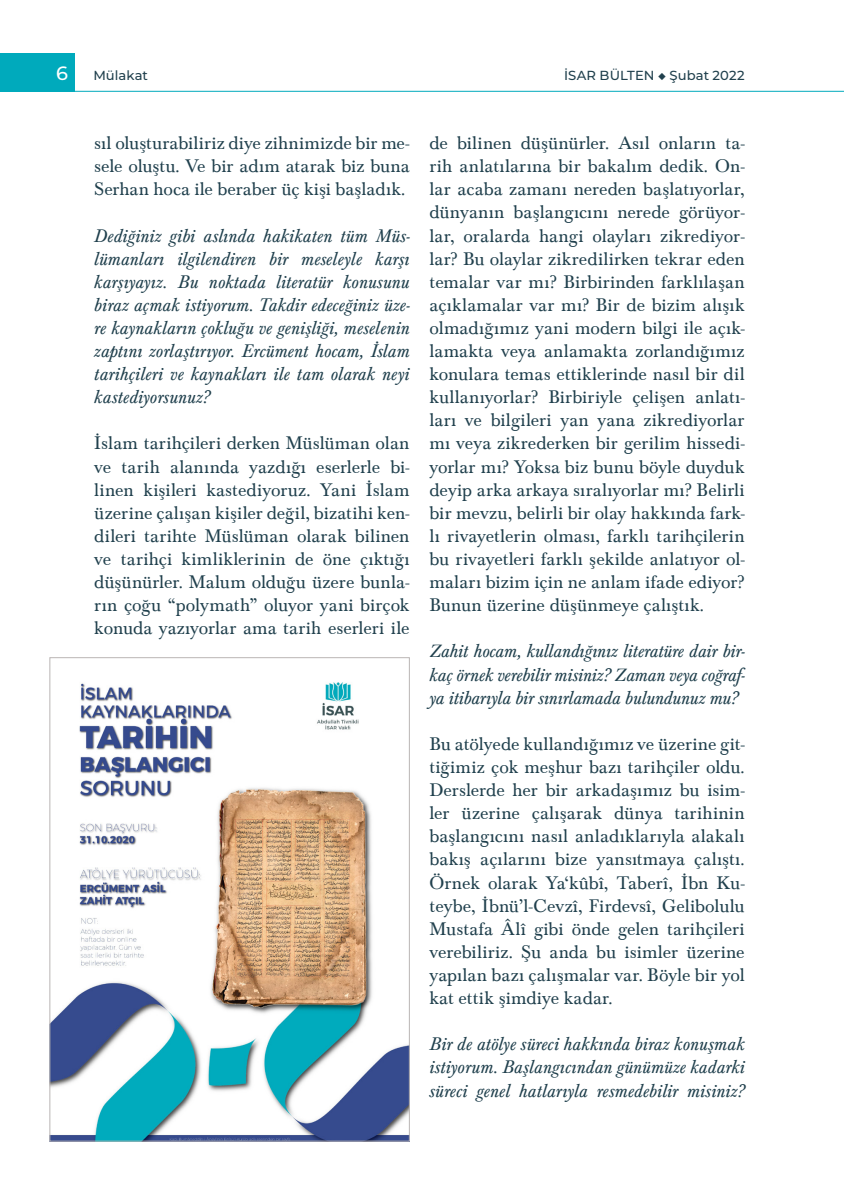
<style>
.page{position:relative;width:844px;height:1191px;background:#fff}
.page>*{position:absolute;margin:0;border:0;box-sizing:border-box;transform-origin:0 0}
.t1{font:500 19.25px "Montserrat";color:#fff}
.gövde{font:18.9px/23.1px "Baskerville";letter-spacing:.005em;color:#20404d;text-align:justify}
.gövde-2{font:italic 18.9px/23.1px "Baskerville";letter-spacing:.005em;color:#20404d;text-align:justify}
.Sayfa_Bilgisi{font:500 13.12px "Montserrat";letter-spacing:.005em;color:#20404d}
</style>
<div class="page">
<div style="left:0;top:53px;width:74px;height:39px;background:#00aabc"></div>
<hr style="left:0;top:91px;width:843px;height:1px;background:#00aabc">
<img style="left:52px;top:682px;width:355px;height:457px">
<p class="t1" style="left:56px;top:59px;width:13px">6</p>
<p class="Sayfa_Bilgisi" style="left:564px;top:66px;width:182px">İSAR BÜLTEN ◆ Şubat 2022</p>
<p class="Sayfa_Bilgisi" style="left:93px;top:66px;width:56px">Mülakat</p>
<p class="gövde" style="left:94px;top:130px;width:317px">sıl oluşturabiliriz diye zihnimizde bir me&shy;sele oluştu. Ve bir adım atarak biz buna Serhan hoca ile beraber üç kişi başladık.</p>
<p class="gövde-2" style="left:94px;top:223px;width:317px">Dediğiniz gibi aslında hakikaten tüm Müs&shy;lümanları ilgilendiren bir meseleyle karşı karşıyayız. Bu noktada literatür konusunu biraz açmak istiyorum. Takdir edeceğiniz üze&shy;re kaynakların çokluğu ve genişliği, meselenin zaptını zorlaştırıyor. Ercüment hocam, İslam tarihçileri ve kaynakları ile tam olarak neyi kastediyorsunuz?</p>
<p class="gövde" style="left:94px;top:430px;width:317px">İslam tarihçileri derken Müslüman olan ve tarih alanında yazdığı eserlerle bi&shy;linen kişileri kastediyoruz. Yani İslam üzerine çalışan kişiler değil, bizatihi ken&shy;dileri tarihte Müslüman olarak bilinen ve tarihçi kimliklerinin de öne çıktığı düşünürler. Malum olduğu üzere bunla&shy;rın çoğu “polymath” oluyor yani birçok konuda yazıyorlar ama tarih eserleri ile</p>
<p class="gövde" style="left:429px;top:130px;width:317px">de bilinen düşünürler. Asıl onların ta&shy;rih anlatılarına bir bakalım dedik. On&shy;lar acaba zamanı nereden başlatıyorlar, dünyanın başlangıcını nerede görüyor&shy;lar, oralarda hangi olayları zikrediyor&shy;lar? Bu olaylar zikredilirken tekrar eden temalar var mı? Birbirinden farklılaşan açıklamalar var mı? Bir de bizim alışık olmadığımız yani modern bilgi ile açık&shy;lamakta veya anlamakta zorlandığımız konulara temas ettiklerinde nasıl bir dil kullanıyorlar? Birbiriyle çelişen anlatı&shy;ları ve bilgileri yan yana zikrediyorlar mı veya zikrederken bir gerilim hissedi&shy;yorlar mı? Yoksa biz bunu böyle duyduk deyip arka arkaya sıralıyorlar mı? Belirli bir mevzu, belirli bir olay hakkında fark&shy;lı rivayetlerin olması, farklı tarihçilerin bu rivayetleri farklı şekilde anlatıyor ol&shy;maları bizim için ne anlam ifade ediyor?<br>Bunun üzerine düşünmeye çalıştık.</p>
<p class="gövde-2" style="left:429px;top:638px;width:317px">Zahit hocam, kullandığınız literatüre dair bir&shy;kaç örnek verebilir misiniz? Zaman veya coğraf&shy;ya itibarıyla bir sınırlamada bulundunuz mu?</p>
<p class="gövde" style="left:429px;top:731px;width:317px">Bu atölyede kullandığımız ve üzerine git&shy;tiğimiz çok meşhur bazı tarihçiler oldu.<br>Derslerde her bir arkadaşımız bu isim&shy;ler üzerine çalışarak dünya tarihinin başlangıcını nasıl anladıklarıyla alakalı bakış açılarını bize yansıtmaya çalıştı.<br>Örnek olarak Ya‘kûbî, Taberî, İbn Ku&shy;teybe, İbnü’l-Cevzî, Firdevsî, Gelibolulu Mustafa Âlî gibi önde gelen tarihçileri verebiliriz. Şu anda bu isimler üzerine yapılan bazı çalışmalar var. Böyle bir yol kat ettik şimdiye kadar.</p>
<p class="gövde-2" style="left:429px;top:1031px;width:317px">Bir de atölye süreci hakkında biraz konuşmak istiyorum. Başlangıcından günümüze kadarki süreci genel hatlarıyla resmedebilir misiniz?</p>
</div>
